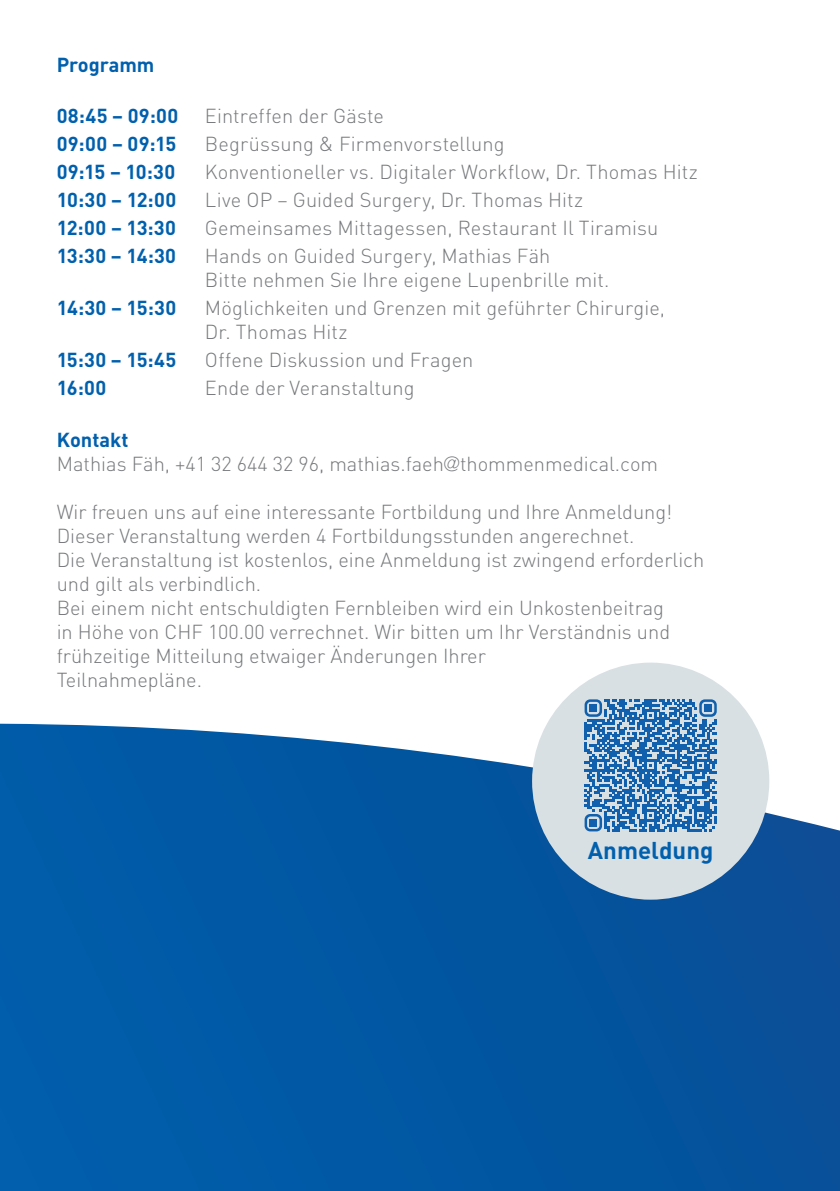
<style>
.page{position:relative;width:840px;height:1191px;background:#fff}
.page>*{position:absolute;margin:0;border:0;box-sizing:border-box;transform-origin:0 0}
.t1{font:700 24px "DIN Pro";color:#0160ae}
.t2{font:300 20px/24px "DIN Pro";color:#76787b}
.t3{font:700 20px "DIN Pro";color:#0160ae}
.s1{font-family:"Helvetica Neue LT Std";font-weight:100;font-stretch:expanded}
</style>
<div class="page">
<svg style="left:0;top:723px;width:839px;height:468px"></svg>
<div style="left:531px;top:662px;width:237px;height:237px;background:#d8e0e4;border-radius:50%"></div>
<svg style="left:584px;top:699px;width:132px;height:132px"></svg>
<div style="left:589px;top:704px;width:7px;height:8px;background:#1160ad"></div>
<div style="left:704px;top:704px;width:7px;height:8px;background:#1160ad"></div>
<div style="left:589px;top:819px;width:7px;height:7px;background:#1160ad"></div>
<p class="t3" style="left:57px;top:48px;width:99px">Programm</p>
<p class="t3" style="left:57px;top:99px;width:123px">08:45 – 09:00</p>
<p class="t2" style="left:205px;top:102px;width:180px">Eintreffen der Gäste</p>
<p class="t3" style="left:57px;top:127px;width:121px">09:00 – 09:15</p>
<p class="t2" style="left:205px;top:130px;width:301px">Begrüssung &amp; Firmenvorstellung</p>
<p class="t3" style="left:57px;top:155px;width:120px">09:15 – 10:30</p>
<p class="t2" style="left:205px;top:158px;width:494px">Konventioneller vs. Digitaler Workflow, Dr. Thomas Hitz</p>
<p class="t3" style="left:57px;top:183px;width:121px">10:30 – 12:00</p>
<p class="t2" style="left:205px;top:186px;width:379px">Live OP – Guided Surgery, Dr. Thomas Hitz</p>
<p class="t3" style="left:57px;top:211px;width:121px">12:00 – 13:30</p>
<p class="t2" style="left:205px;top:214px;width:454px">Gemeinsames Mittagessen, Restaurant Il Tiramisu</p>
<p class="t3" style="left:57px;top:239px;width:121px">13:30 – 14:30</p>
<p class="t2" style="left:205px;top:242px;width:406px">Hands on Guided Surgery, Mathias Fäh<br>Bitte nehmen Sie Ihre eigene Lupenbrille mit.</p>
<p class="t3" style="left:57px;top:291px;width:121px">14:30 – 15:30</p>
<p class="t2" style="left:205px;top:293px;width:461px">Möglichkeiten und Grenzen mit geführter Chirurgie,<br>Dr. Thomas Hitz</p>
<p class="t3" style="left:57px;top:342px;width:121px">15:30 – 15:45</p>
<p class="t2" style="left:205px;top:345px;width:270px">Offene Diskussion und Fragen</p>
<p class="t3" style="left:57px;top:370px;width:51px">16:00</p>
<p class="t2" style="left:205px;top:373px;width:211px">Ende der Veranstaltung</p>
<p class="t3" style="left:57px;top:422px;width:73px">Kontakt</p>
<p class="t2" style="left:57px;top:449px;width:602px">Mathias Fäh, +41 32 644 32 96, mathias.faeh<span class="s1">@</span>thommenmedical.com</p>
<p class="t2" style="left:57px;top:497px;width:616px">Wir freuen uns auf eine interessante Fortbildung und Ihre Anmeldung!</p>
<p class="t2" style="left:57px;top:521px;width:579px">Dieser Veranstaltung werden 4 Fortbildungsstunden angerechnet.</p>
<p class="t2" style="left:57px;top:545px;width:648px">Die Veranstaltung ist kostenlos, eine Anmeldung ist zwingend erforderlich und gilt als verbindlich.</p>
<p class="t2" style="left:57px;top:593px;width:614px">Bei einem nicht entschuldigten Fernbleiben wird ein Unkostenbeitrag in Höhe von CHF 100.00 verrechnet. Wir bitten um Ihr Verständnis und frühzeitige Mitteilung etwaiger Änderungen Ihrer<br>Teilnahmepläne.</p>
<p class="t1" style="left:587px;top:830px;width:127px">Anmeldung</p>
</div>
